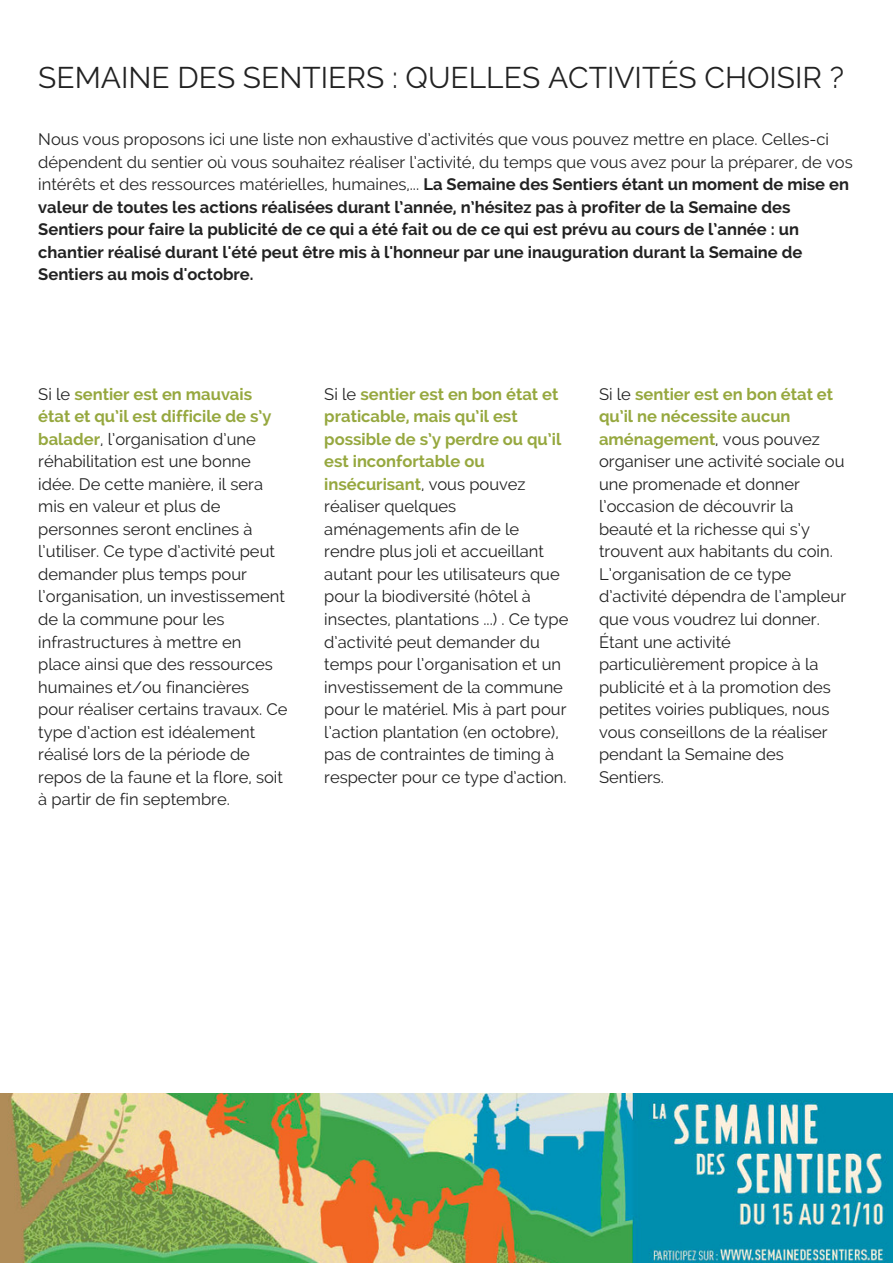
<style>
.page{position:relative;width:893px;height:1263px;background:#fff}
.page>*{position:absolute;margin:0;border:0;box-sizing:border-box;transform-origin:0 0}
.t1{font:29.85px "Raleway";color:#222}
.t2{font:16.5px/22.5px "Raleway";color:#222}
.t3{font:700 16.5px/22.5px "Raleway";color:#222}
.s1{font-weight:400}
.s2{font-weight:700;color:#96a83f}
</style>
<div class="page">
<img style="left:0;top:1093px;width:893px;height:170px">
<h1 class="t1" style="left:38px;top:60px;width:807px">SEMAINE DES SENTIERS : QUELLES ACTIVITÉS CHOISIR ?</h1>
<p class="t3" style="left:38px;top:128px;width:816px"><span class="s1">Nous vous proposons ici une liste non exhaustive d’activités que vous pouvez mettre en place. Celles-ci dépendent du sentier où vous souhaitez réaliser l’activité, du temps que vous avez pour la préparer, de vos intérêts et des ressources matérielles, humaines,...</span> La Semaine des Sentiers étant un moment de mise en valeur de toutes les actions réalisées durant l’année, n’hésitez pas à profiter de la Semaine des Sentiers pour faire la publicité de ce qui a été fait ou de ce qui est prévu au cours de l’année : un chantier réalisé durant l'été peut être mis à l'honneur par une inauguration durant la Semaine de Sentiers au mois d'octobre.</p>
<p class="t2" style="left:38px;top:383px;width:251px">Si le <span class="s2">sentier est en mauvais état et qu’il est difficile de s’y balader</span>, l’organisation d’une réhabilitation est une bonne idée. De cette manière, il sera mis en valeur et plus de personnes seront enclines à l’utiliser. Ce type d’activité peut demander plus temps pour l’organisation, un investissement de la commune pour les infrastructures à mettre en place ainsi que des ressources humaines et/ou financières pour réaliser certains travaux. Ce type d’action est idéalement réalisé lors de la période de repos de la faune et la flore, soit à partir de fin septembre.</p>
<p class="t2" style="left:599px;top:383px;width:249px">Si le <span class="s2">sentier est en bon état et qu’il ne nécessite aucun aménagement</span>, vous pouvez organiser une activité sociale ou une promenade et donner l’occasion de découvrir la beauté et la richesse qui s’y trouvent aux habitants du coin.<br>L’organisation de ce type d’activité dépendra de l’ampleur que vous voudrez lui donner.<br>Étant une activité particulièrement propice à la publicité et à la promotion des petites voiries publiques, nous vous conseillons de la réaliser pendant la Semaine des<br>Sentiers.</p>
<p class="t2" style="left:324px;top:383px;width:246px">Si le <span class="s2">sentier est en bon état et praticable, mais qu’il est possible de s’y perdre ou qu’il est inconfortable ou insécurisant</span>, vous pouvez réaliser quelques aménagements afin de le rendre plus joli et accueillant autant pour les utilisateurs que pour la biodiversité (hôtel à insectes, plantations ...) . Ce type d’activité peut demander du temps pour l’organisation et un investissement de la commune pour le matériel. Mis à part pour l’action plantation (en octobre), pas de contraintes de timing à respecter pour ce type d’action.</p>
</div>
